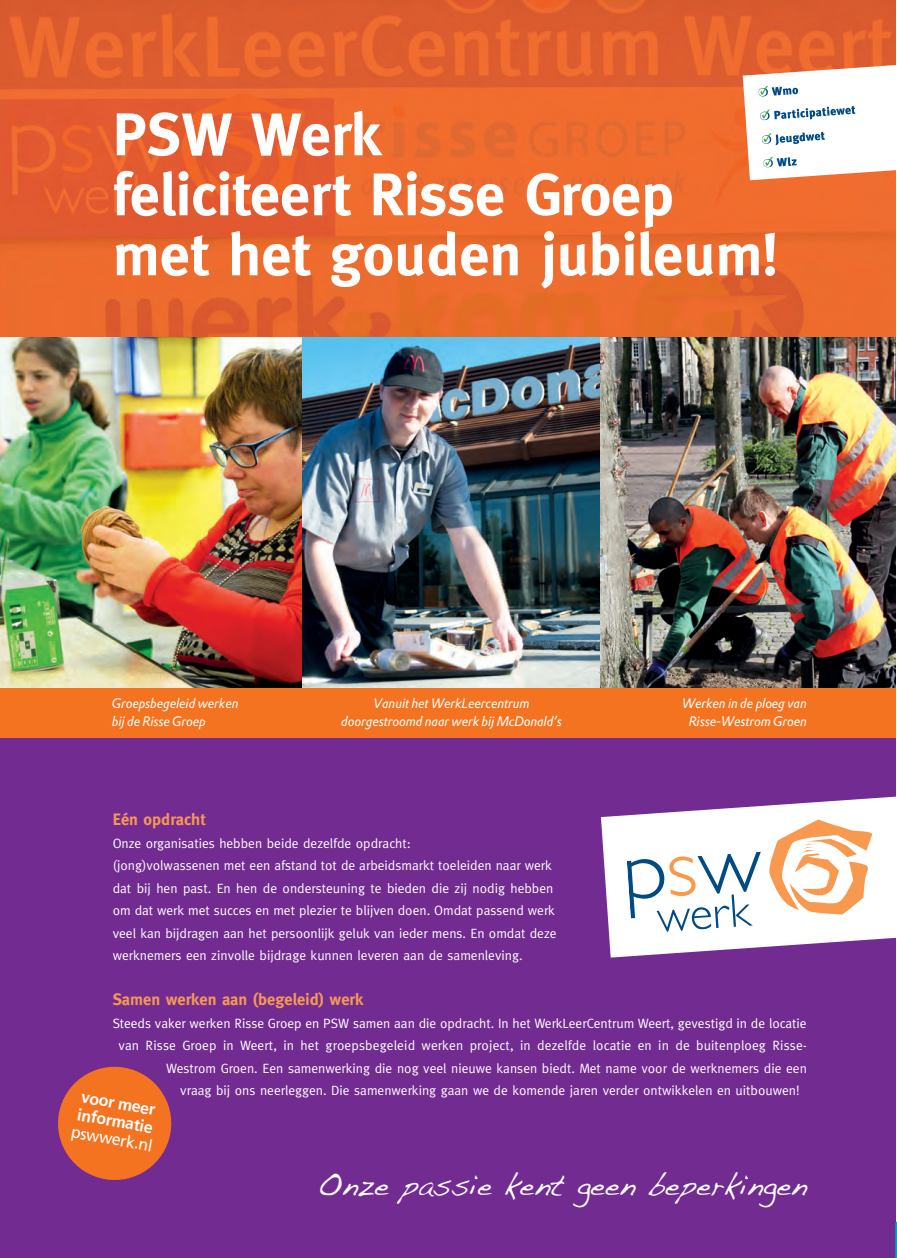
<style>
.page{position:relative;width:897px;height:1258px;background:#fff}
.page>*{position:absolute;margin:0;border:0;box-sizing:border-box;transform-origin:0 0}
.t1{font:700 60px/60px "Meta";color:#fff}
.t2{font:30px "Handwriting Dakota";color:#fff}
.t3{font:700 16.5px "Meta";color:#f79953}
.t4{font:700 16.5px/18px "Frutiger";color:#fff;scale:.96 1}
.t5{font:13.5px/22.5px "Meta";color:#fff}
.t6{font:italic 13.5px/18px "DTL Prokyon ST";letter-spacing:-.015em;color:#fff;text-align:center;scale:.96 1}
.s1{font-weight:400}
</style>
<div class="page">
<div style="left:0;top:738px;width:895px;height:520px;background:#722b91"></div>
<img style="left:0;top:0;width:895px;height:688px">
<svg style="left:58px;top:1066px;width:114px;height:114px"></svg>
<div style="left:0;top:688px;width:895px;height:50px;background:#f47321"></div>
<svg style="left:601px;top:796px;width:294px;height:161px;fill:#fff"></svg>
<svg style="left:767px;top:819px;width:105px;height:96px"></svg>
<svg style="left:626px;top:852px;width:134px;height:80px"></svg>
<svg style="left:742px;top:0;width:154px;height:196px"></svg>
<svg style="left:895px;top:1112px;width:2px;height:146px"></svg>
<p class="t1" style="left:113px;top:104px;width:666px">PSW Werk<br>feliciteert Risse Groep met het gouden jubileum!</p>
<p class="t6" style="left:112px;top:694px;width:133px;text-align:left">Groepsbegeleid werken bij de Risse Groep</p>
<p class="t6" style="left:341px;top:694px;width:231px">Vanuit het WerkLeercentrum doorgestroomd naar werk bij McDonald’s</p>
<p class="t6" style="left:682px;top:694px;width:131px">Werken in de ploeg van<br>Risse-Westrom Groen</p>
<p class="t3" style="left:113px;top:810px;width:94px">Eén opdracht</p>
<p class="t5" style="left:113px;top:832px;width:445px">Onze organisaties hebben beide dezelfde opdracht:<br>(jong)volwassenen met een afstand tot de arbeidsmarkt toeleiden naar werk dat bij hen past. En hen de ondersteuning te bieden die zij nodig hebben om dat werk met succes en met plezier te blijven doen. Omdat passend werk veel kan bijdragen aan het persoonlijk geluk van ieder mens. En omdat deze werknemers een zinvolle bijdrage kunnen leveren aan de samenleving.</p>
<p class="t3" style="left:113px;top:990px;width:252px">Samen werken aan (begeleid) werk</p>
<p class="t5" style="left:113px;top:1012px;width:695px">Steeds vaker werken Risse Groep en PSW samen aan die opdracht. In het WerkLeerCentrum Weert, gevestigd in de locatie</p>
<p class="t5" style="left:118px;top:1034px;width:689px">van Risse Groep in Weert, in het groepsbegeleid werken project, in dezelfde locatie en in de buitenploeg Risse-</p>
<p class="t5" style="left:166px;top:1057px;width:642px">Westrom Groen. Een samenwerking die nog veel nieuwe kansen biedt. Met name voor de werknemers die een</p>
<p class="t5" style="left:180px;top:1079px;width:620px">vraag bij ons neerleggen. Die samenwerking gaan we de komende jaren verder ontwikkelen en uitbouwen!</p>
<p class="t4" style="left:79px;top:1087px;width:91px;rotate:10deg">voor m eer in fo rm a tie <span class="s1">psw w erk.nl</span></p>
<p class="t2" style="left:318px;top:1166px;width:491px">Onze passie kent geen beperkingen</p>
</div>
